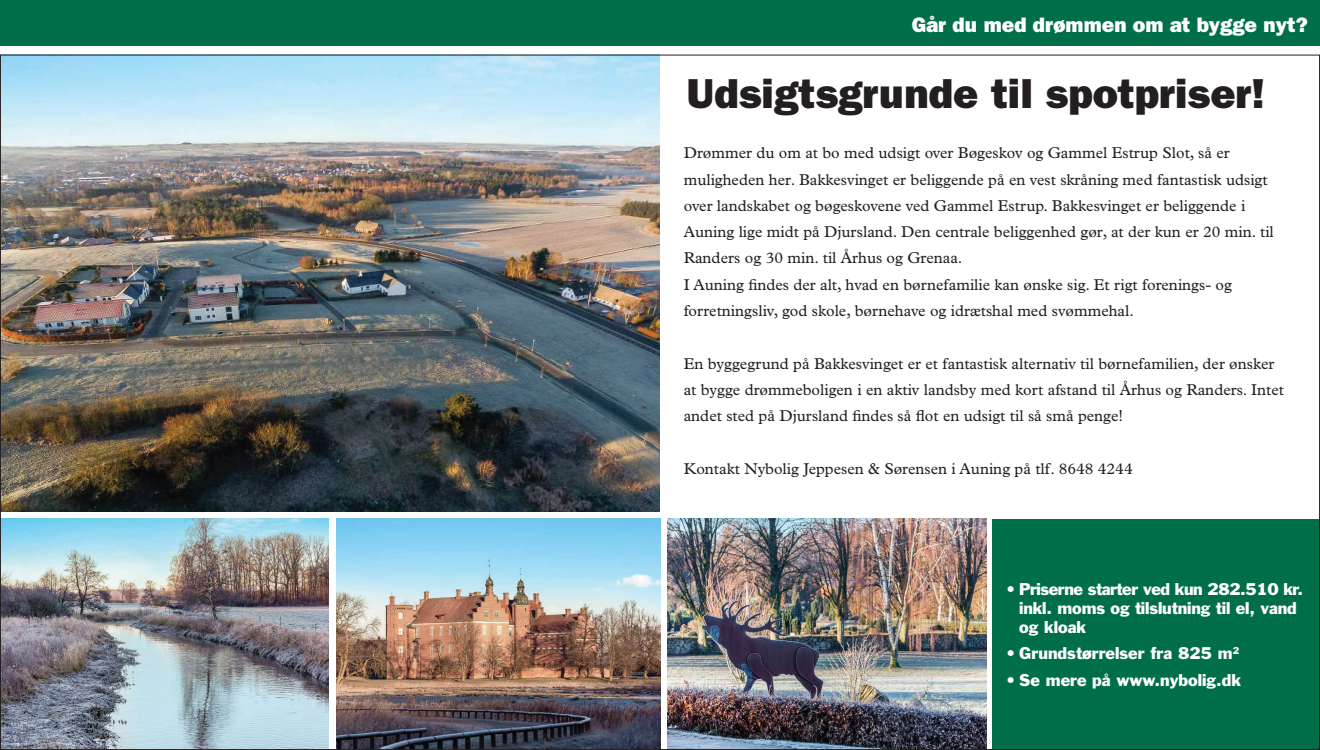
<style>
.page{position:relative;width:1320px;height:750px;background:#fff}
.page>*{position:absolute;margin:0;border:0;box-sizing:border-box;transform-origin:0 0}
.t1{font:800 42px "Franklin Gothic";color:#231f20}
.t2{font:800 21px "Franklin Gothic";color:#fff}
.t3{font:15.75px/26.2px "Plantin";color:#231f20}
.t4{font:15.75px/19.2px "Franklin Gothic";letter-spacing:-.01em;color:#fff}
</style>
<div class="page">
<div style="left:992px;top:519px;width:328px;height:230px;background:#006f49"></div>
<div style="left:0;top:0;width:1320px;height:46px;background:#006f49"></div>
<img style="left:2px;top:57px;width:658px;height:454px">
<img style="left:2px;top:518px;width:327px;height:229px">
<img style="left:336px;top:518px;width:324px;height:229px">
<img style="left:668px;top:518px;width:318px;height:229px">
<h2 class="t2" style="left:912px;top:12px;width:398px">Går du med drømmen om at bygge nyt?</h2>
<h1 class="t1" style="left:687px;top:69px;width:579px">Udsigtsgrunde til spotpriser!</h1>
<p class="t3" style="left:684px;top:139px;width:591px">Drømmer du om at bo med udsigt over Bøgeskov og Gammel Estrup Slot, så er muligheden her. Bakkesvinget er beliggende på en vest skråning med fantastisk udsigt over landskabet og bøgeskovene ved Gammel Estrup. Bakkesvinget er beliggende i Auning lige midt på Djursland. Den centrale beliggenhed gør, at der kun er 20 min. til Randers og 30 min. til Århus og Grenaa.<br>I Auning findes der alt, hvad en børnefamilie kan ønske sig. Et rigt forenings- og forretningsliv, god skole, børnehave og idrætshal med svømmehal.</p>
<p class="t3" style="left:684px;top:350px;width:602px">En byggegrund på Bakkesvinget er et fantastisk alternativ til børnefamilien, der ønsker at bygge drømmeboligen i en aktiv landsby med kort afstand til Århus og Randers. Intet andet sted på Djursland findes så flot en udsigt til så små penge!</p>
<p class="t3" style="left:684px;top:455px;width:450px">Kontakt Nybolig Jeppesen &amp; Sørensen i Auning på tlf. 8648 4244</p>
<p class="t4" style="left:1019px;top:578px;width:285px;text-indent:-12px">• Priserne starter ved kun 282.510 kr. inkl. moms og tilslutning til el, vand og kloak</p>
<p class="t4" style="left:1007px;top:643px;width:234px">• Grundstørrelser fra 825 m<sup>2</sup></p>
<p class="t4" style="left:1007px;top:669px;width:236px">• Se mere på www.nybolig.dk</p>
</div>
